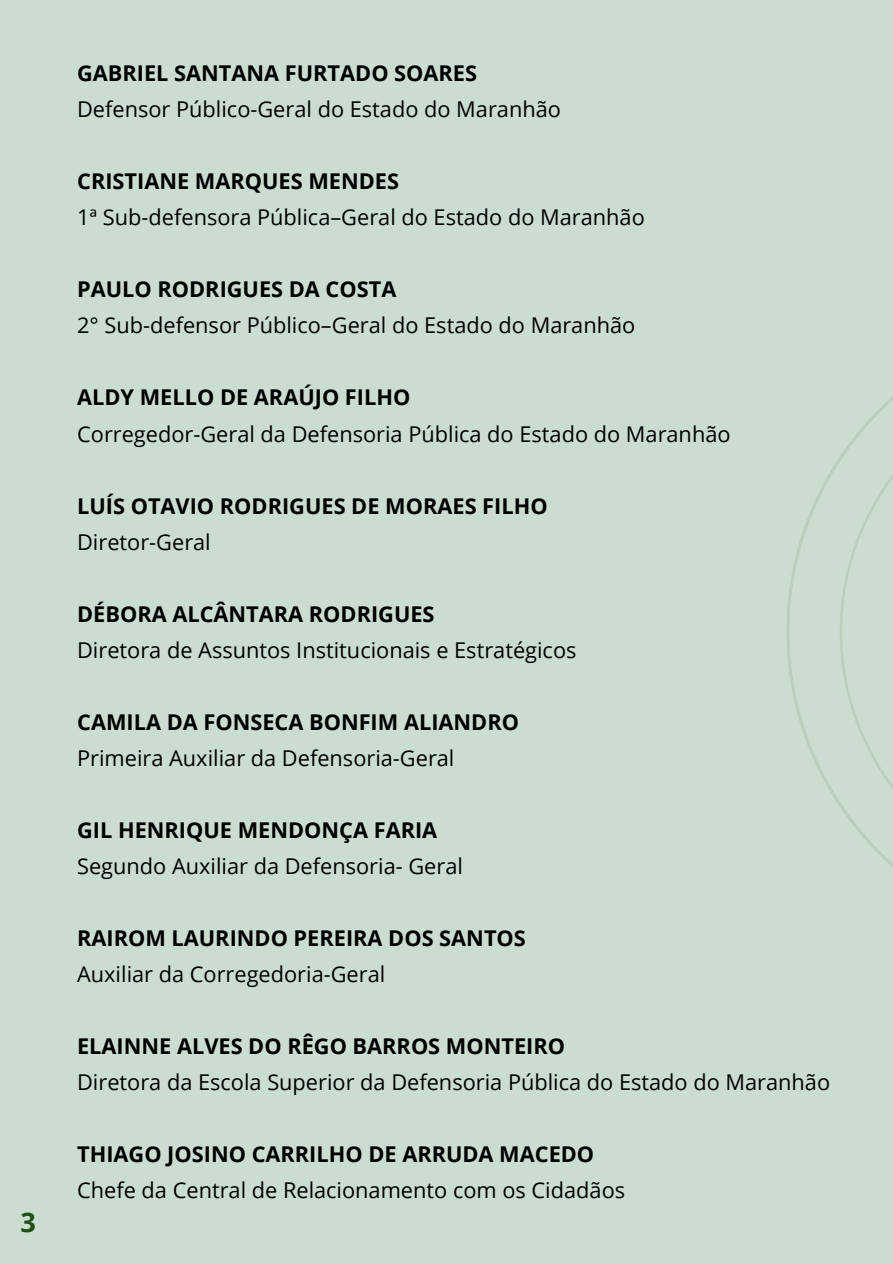
<style>
.page{position:relative;width:893px;height:1264px;background:#fff}
.page>*{position:absolute;margin:0;border:0;box-sizing:border-box;transform-origin:0 0}
.t1{font:700 27px "Open Sans";color:#1f5014}
.t2{font:21.75px/36px "Open Sans";color:#000}
.t3{font:700 21.75px/36px "Open Sans";color:#000}
.s1{font-weight:700}
.s2{font-weight:400}
</style>
<div class="page">
<div style="left:0;top:0;width:892px;height:1263px;background:#cbddd1"></div>
<svg style="left:786px;top:397px;width:106px;height:469px"></svg>
<p class="t1" style="left:20px;top:1202px;width:17px">3</p>
<h1 class="t2" style="left:77px;top:55px;width:485px"><span class="s1">GABRIEL SANTANA FURTADO SOARES<br></span>Defensor Público-Geral do Estado do Maranhão</h1>
<h1 class="t2" style="left:77px;top:163px;width:569px"><span class="s1">CRISTIANE MARQUES MENDES<br></span>1ª Sub-defensora Pública–Geral do Estado do Maranhão</h1>
<h1 class="t2" style="left:77px;top:271px;width:559px"><span class="s1">PAULO RODRIGUES DA COSTA<br></span>2° Sub-defensor Público–Geral do Estado do Maranhão</h1>
<h1 class="t2" style="left:77px;top:379px;width:655px"><span class="s1">ALDY MELLO DE ARAÚJO FILHO<br></span>Corregedor-Geral da Defensoria Pública do Estado do Maranhão</h1>
<h1 class="t3" style="left:77px;top:487px;width:472px">LUÍS OTAVIO RODRIGUES DE MORAES FILHO<br><span class="s2">Diretor-Geral</span></h1>
<h1 class="t2" style="left:77px;top:595px;width:501px"><span class="s1">DÉBORA ALCÂNTARA RODRIGUES<br></span>Diretora de Assuntos Institucionais e Estratégicos</h1>
<h1 class="t2" style="left:77px;top:703px;width:443px"><span class="s1">CAMILA DA FONSECA BONFIM ALIANDRO<br></span>Primeira Auxiliar da Defensoria-Geral</h1>
<h1 class="t2" style="left:77px;top:811px;width:387px"><span class="s1">GIL HENRIQUE MENDONÇA FARIA<br></span>Segundo Auxiliar da Defensoria- Geral</h1>
<h1 class="t3" style="left:77px;top:919px;width:450px">RAIROM LAURINDO PEREIRA DOS SANTOS<br><span class="s2">Auxiliar da Corregedoria-Geral</span></h1>
<h1 class="t2" style="left:77px;top:1027px;width:754px"><span class="s1">ELAINNE ALVES DO RÊGO BARROS MONTEIRO<br></span>Diretora da Escola Superior da Defensoria Pública do Estado do Maranhão</h1>
<h1 class="t2" style="left:77px;top:1135px;width:549px"><span class="s1">THIAGO JOSINO CARRILHO DE ARRUDA MACEDO<br></span>Chefe da Central de Relacionamento com os Cidadãos</h1>
</div>
